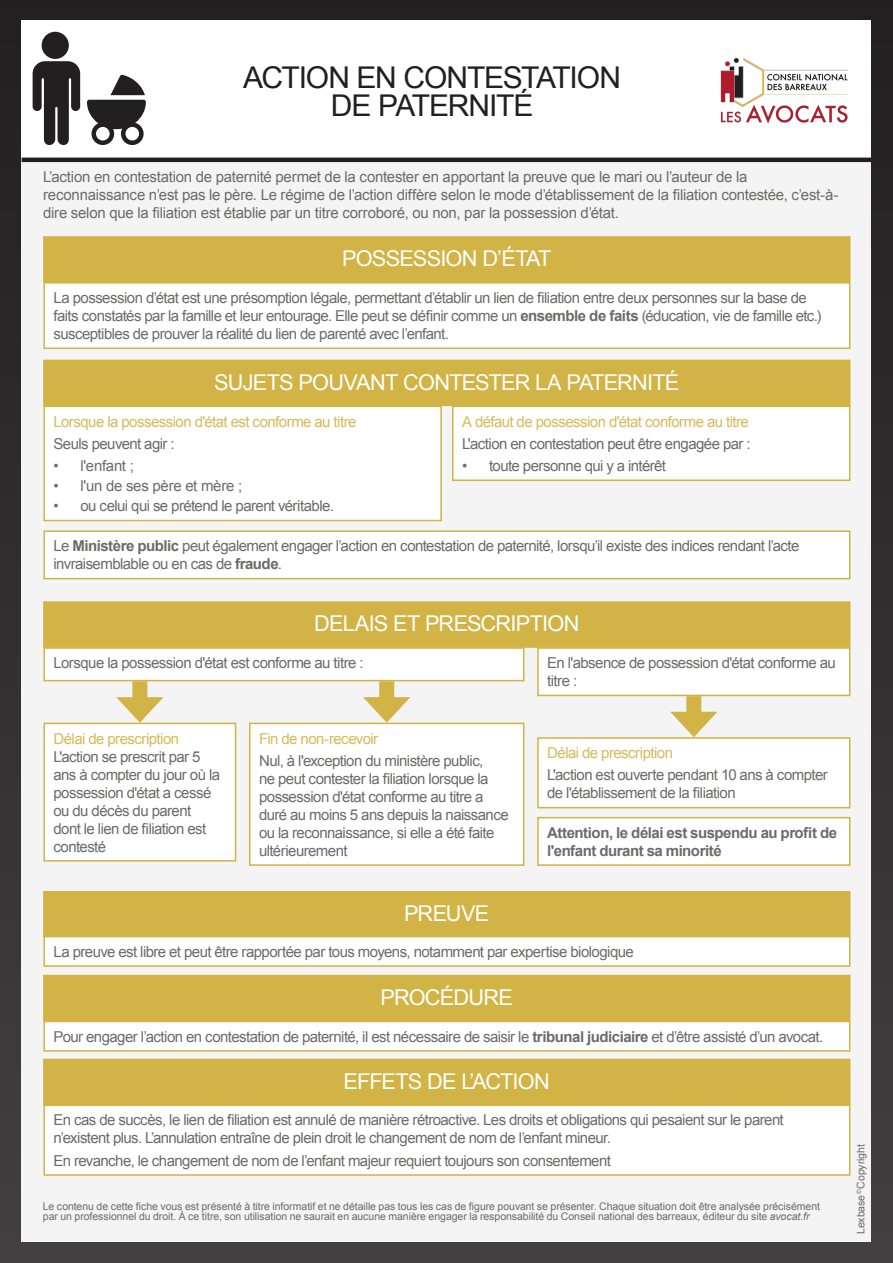
<style>
.page{position:relative;width:893px;height:1263px;background:#fff}
.page>*{position:absolute;margin:0;border:0;box-sizing:border-box;transform-origin:0 0}
.t1{font:30px/28.5px "Arial";letter-spacing:-.04em;color:#221f20;text-align:center}
.t2{font:21.75px "Arial";letter-spacing:-.035em;color:#fff}
.t3{font:15px/18px "Arial";letter-spacing:-.035em;color:#6b6b6a}
.t4{font:15px/18px "Arial";letter-spacing:-.015em;color:#6b6b6a}
.t5{font:15px "Arial";letter-spacing:-.035em;color:#d6ba5b}
.t6{font:700 15px/18px "Arial";letter-spacing:-.03em;color:#6b6b6a}
.t7{font:10.5px/10.5px "Arial";letter-spacing:-.005em;color:#6b6b6a}
.s1{font-weight:700}
.s2{font-style:italic}
</style>
<div class="page">
<div style="left:0;top:0;width:893px;height:1263px;background:linear-gradient(to bottom,#231f20,#443f41)"></div>
<div style="left:22px;top:20px;width:849px;height:1222px;background:#fff"></div>
<div style="left:22px;top:160px;width:849px;height:1082px;background:#f4f4f4"></div>
<hr style="left:22px;top:158px;width:849px;height:4px;background:#221f20">
<img style="left:720px;top:57px;width:128px;height:67px">
<div style="left:44px;top:237px;width:806px;height:45px;background:#d1b346"></div>
<div style="left:43px;top:236px;width:807px;height:47px;border:2px solid #d1b346"></div>
<div style="left:44px;top:283px;width:806px;height:65px;background:#fff"></div>
<div style="left:43px;top:282px;width:807px;height:67px;border:2px solid #d1b346"></div>
<div style="left:44px;top:531px;width:806px;height:48px;background:#fff"></div>
<div style="left:43px;top:530px;width:807px;height:49px;border:2px solid #d1b346"></div>
<div style="left:44px;top:360px;width:806px;height:45px;background:#d1b346"></div>
<div style="left:43px;top:360px;width:807px;height:46px;border:2px solid #d1b346"></div>
<div style="left:44px;top:406px;width:397px;height:114px;background:#fff"></div>
<div style="left:43px;top:406px;width:399px;height:115px;border:2px solid #d1b346"></div>
<div style="left:453px;top:406px;width:397px;height:74px;background:#fff"></div>
<div style="left:452px;top:406px;width:398px;height:75px;border:2px solid #d1b346"></div>
<div style="left:44px;top:602px;width:806px;height:45px;background:#d1b346"></div>
<div style="left:43px;top:601px;width:807px;height:47px;border:2px solid #d1b346"></div>
<div style="left:44px;top:648px;width:480px;height:33px;background:#fff"></div>
<div style="left:43px;top:647px;width:481px;height:34px;border:2px solid #d1b346"></div>
<div style="left:44px;top:723px;width:192px;height:138px;background:#fff"></div>
<div style="left:43px;top:723px;width:193px;height:138px;border:2px solid #d1b346"></div>
<div style="left:250px;top:723px;width:274px;height:142px;background:#fff"></div>
<div style="left:249px;top:723px;width:275px;height:143px;border:2px solid #d1b346"></div>
<div style="left:538px;top:648px;width:312px;height:47px;background:#fff"></div>
<div style="left:537px;top:647px;width:313px;height:49px;border:2px solid #d1b346"></div>
<div style="left:538px;top:738px;width:312px;height:70px;background:#fff"></div>
<div style="left:537px;top:737px;width:313px;height:71px;border:2px solid #d1b346"></div>
<div style="left:538px;top:818px;width:312px;height:47px;background:#fff"></div>
<div style="left:537px;top:817px;width:313px;height:49px;border:2px solid #d1b346"></div>
<div style="left:686px;top:696px;width:15px;height:26px;background:#d1b346"></div>
<svg style="left:670px;top:712px;width:47px;height:25px"></svg>
<div style="left:379px;top:681px;width:15px;height:26px;background:#d1b346"></div>
<svg style="left:363px;top:697px;width:47px;height:26px"></svg>
<div style="left:132px;top:681px;width:15px;height:26px;background:#d1b346"></div>
<svg style="left:116px;top:697px;width:48px;height:26px"></svg>
<div style="left:44px;top:975px;width:806px;height:45px;background:#d1b346"></div>
<div style="left:43px;top:975px;width:807px;height:46px;border:2px solid #d1b346"></div>
<div style="left:44px;top:892px;width:806px;height:45px;background:#d1b346"></div>
<div style="left:43px;top:891px;width:807px;height:46px;border:2px solid #d1b346"></div>
<div style="left:44px;top:1021px;width:806px;height:30px;background:#fff"></div>
<div style="left:43px;top:1021px;width:807px;height:31px;border:2px solid #d1b346"></div>
<div style="left:44px;top:936px;width:806px;height:30px;background:#fff"></div>
<div style="left:43px;top:936px;width:807px;height:31px;border:2px solid #d1b346"></div>
<div style="left:44px;top:1059px;width:806px;height:45px;background:#d1b346"></div>
<div style="left:44px;top:1105px;width:806px;height:70px;background:#fff"></div>
<div style="left:43px;top:1104px;width:807px;height:72px;border:2px solid #d1b346"></div>
<svg style="left:33px;top:32px;width:113px;height:113px"></svg>
<h1 class="t1" style="left:243px;top:66px;width:379px">ACTION EN CONTESTATION<br>DE PATERNITÉ</h1>
<p class="t4" style="left:43px;top:169px;width:797px">L’action en contestation de paternité permet de la contester en apportant la preuve que le mari ou l’auteur de la reconnaissance n’est pas le père. Le régime de l’action diffère selon le mode d’établissement de la filiation contestée, c’est-à&shy;dire selon que la filiation est établie par un titre corroboré, ou non, par la possession d’état.</p>
<h2 class="t2" style="left:342px;top:250px;width:211px">POSSESSION D’ÉTAT</h2>
<p class="t3" style="left:53px;top:289px;width:769px">La possession d’état est une présomption légale, permettant d’établir un lien de filiation entre deux personnes sur la base de faits constatés par la famille et leur entourage. Elle peut se définir comme un <span class="s1">ensemble de faits</span> (éducation, vie de famille etc.) susceptibles de prouver la réalité du lien de parenté avec l’enfant.</p>
<h2 class="t2" style="left:214px;top:374px;width:467px">SUJETS POUVANT CONTESTER LA PATERNITÉ</h2>
<p class="t5" style="left:53px;top:416px;width:304px">Lorsque la possession d'état est conforme au titre</p>
<p class="t3" style="left:53px;top:436px;width:123px">Seuls peuvent agir :</p>
<p class="t3" style="left:53px;top:458px;width:82px">• l'enfant ;</p>
<p class="t4" style="left:53px;top:478px;width:190px">• l'un de ses père et mère ;</p>
<p class="t3" style="left:53px;top:498px;width:282px">• ou celui qui se prétend le parent véritable.</p>
<p class="t5" style="left:462px;top:416px;width:288px">A défaut de possession d'état conforme au titre</p>
<p class="t3" style="left:462px;top:436px;width:290px">L'action en contestation peut être engagée par :</p>
<p class="t3" style="left:462px;top:458px;width:206px">• toute personne qui y a intérêt</p>
<p class="t3" style="left:53px;top:538px;width:747px">Le <span class="s1">Ministère public</span> peut également engager l’action en contestation de paternité, lorsqu’il existe des indices rendant l’acte invraisemblable ou en cas de <span class="s1">fraude</span>.</p>
<h2 class="t2" style="left:314px;top:616px;width:267px">DELAIS ET PRESCRIPTION</h2>
<p class="t3" style="left:53px;top:655px;width:312px">Lorsque la possession d'état est conforme au titre :</p>
<p class="t3" style="left:547px;top:655px;width:290px">En l'absence de possession d'état conforme au titre :</p>
<p class="t5" style="left:53px;top:733px;width:127px">Délai de prescription</p>
<p class="t3" style="left:53px;top:749px;width:168px">L'action se prescrit par 5 ans à compter du jour où la possession d'état a cessé ou du décès du parent dont le lien de filiation est contesté</p>
<p class="t5" style="left:259px;top:728px;width:121px">Fin de non-recevoir</p>
<p class="t3" style="left:259px;top:752px;width:251px">Nul, à l'exception du ministère public,<br>ne peut contester la filiation lorsque la possession d'état conforme au titre a duré au moins 5 ans depuis la naissance ou la reconnaissance, si elle a été faite ultérieurement</p>
<p class="t5" style="left:547px;top:747px;width:127px">Délai de prescription</p>
<p class="t3" style="left:547px;top:766px;width:282px">L'action est ouverte pendant 10 ans à compter de l'établissement de la filiation</p>
<p class="t6" style="left:547px;top:824px;width:291px">Attention, le délai est suspendu au profit de l'enfant durant sa minorité</p>
<h2 class="t2" style="left:404px;top:905px;width:87px">PREUVE</h2>
<p class="t3" style="left:53px;top:943px;width:582px">La preuve est libre et peut être rapportée par tous moyens, notamment par expertise biologique</p>
<h2 class="t2" style="left:380px;top:989px;width:134px">PROCÉDURE</h2>
<p class="t3" style="left:53px;top:1029px;width:771px">Pour engager l’action en contestation de paternité, il est nécessaire de saisir le <span class="s1">tribunal judiciaire</span> et d’être assisté d’un avocat.</p>
<h2 class="t2" style="left:344px;top:1073px;width:208px">EFFETS DE L’ACTION</h2>
<p class="t3" style="left:53px;top:1111px;width:732px">En cas de succès, le lien de filiation est annulé de manière rétroactive. Les droits et obligations qui pesaient sur le parent n’existent plus. L’annulation entraîne de plein droit le changement de nom de l’enfant mineur.</p>
<p class="t3" style="left:53px;top:1151px;width:559px">En revanche, le changement de nom de l’enfant majeur requiert toujours son consentement</p>
<p class="t7" style="left:43px;top:1201px;width:779px">Le contenu de cette fiche vous est présenté à titre informatif et ne détaille pas tous les cas de figure pouvant se présenter. Chaque situation doit être analysée précisément par un professionnel du droit. À ce titre, son utilisation ne saurait en aucune manière engager la responsabilité du Conseil national des barreaux, éditeur du site <span class="s2">avocat.fr</span></p>
<p class="t7" style="left:856px;top:1234px;width:91px;rotate:-90deg">Lexbase <sup>©</sup>Copyright</p>
</div>
